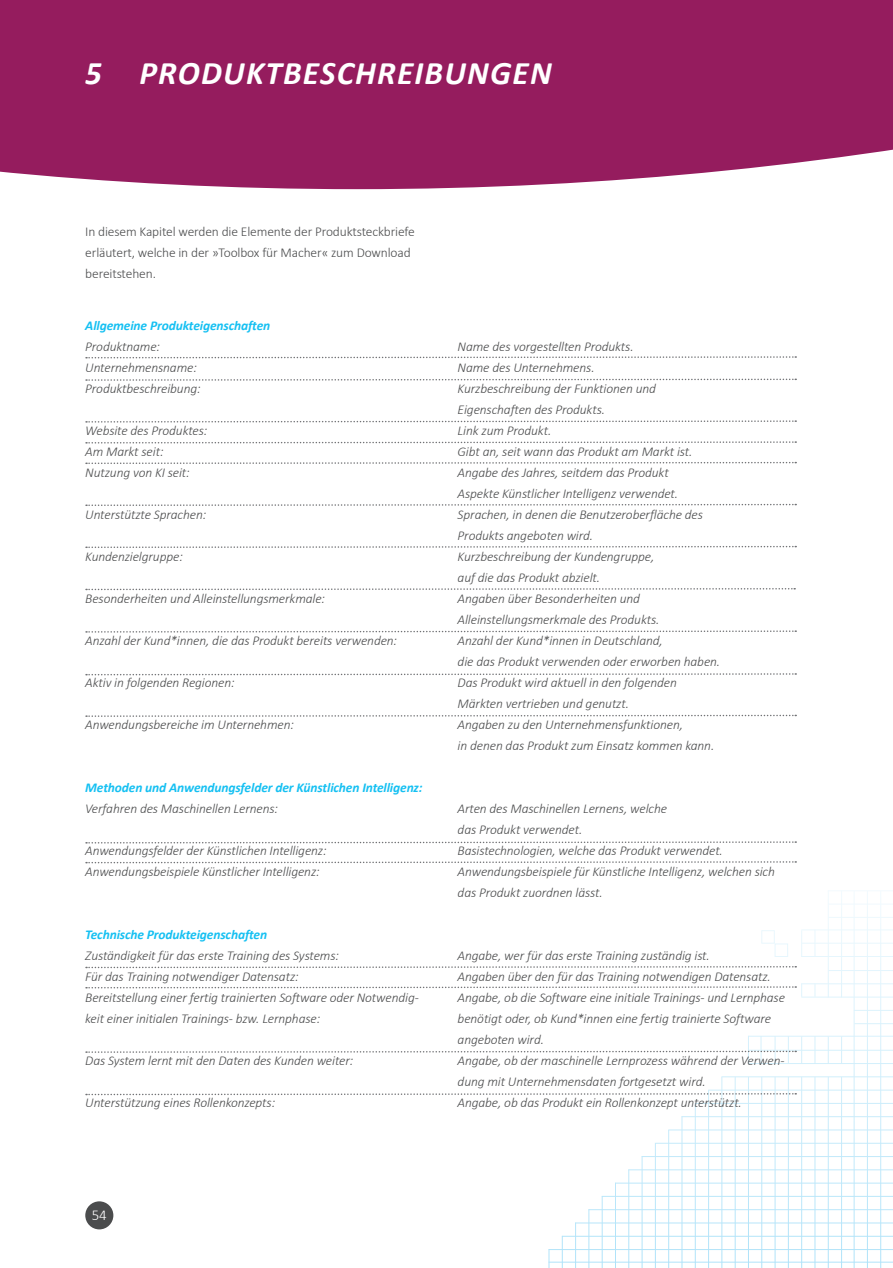
<style>
.page{position:relative;width:893px;height:1268px;background:#fff}
.page>*{position:absolute;margin:0;border:0;box-sizing:border-box;transform-origin:0 0}
.headline_chapter{font:italic 700 33px "Calibri";letter-spacing:.04em;color:#fff}
.t1{font:300 15px "Calibri";color:#fff}
.t2{font:italic 300 13.5px/21px "Calibri";letter-spacing:-.01em;color:#4b4c4d}
.t3{font:300 13.5px/21px "Calibri";letter-spacing:-.01em;color:#4b4c4d}
.t4{font:italic 700 13.5px "Calibri";letter-spacing:-.01em;color:#15c0f2}
</style>
<div class="page">
<hr style="left:601px;top:1196px;width:291px;height:1px;background:#9cdcf8">
<hr style="left:588px;top:1209px;width:304px;height:1px;background:#9cdcf8">
<hr style="left:575px;top:1223px;width:317px;height:1px;background:#9cdcf8">
<hr style="left:561px;top:1236px;width:331px;height:1px;background:#9cdcf8">
<hr style="left:548px;top:1249px;width:344px;height:1px;background:#9cdcf8">
<hr style="left:548px;top:1262px;width:344px;height:1px;background:#9cdcf8">
<hr style="left:615px;top:1183px;width:277px;height:1px;background:#9cdcf8">
<hr style="left:708px;top:1090px;width:1px;height:178px;background:#9cdcf8">
<hr style="left:721px;top:1077px;width:1px;height:191px;background:#9cdcf8">
<hr style="left:734px;top:1077px;width:1px;height:191px;background:#9cdcf8">
<hr style="left:747px;top:1077px;width:1px;height:191px;background:#9cdcf8">
<hr style="left:761px;top:1077px;width:1px;height:191px;background:#9cdcf8">
<hr style="left:774px;top:1077px;width:1px;height:191px;background:#9cdcf8">
<hr style="left:694px;top:1103px;width:1px;height:165px;background:#9cdcf8">
<hr style="left:787px;top:1077px;width:1px;height:191px;background:#9cdcf8">
<hr style="left:801px;top:1077px;width:1px;height:191px;background:#9cdcf8">
<hr style="left:814px;top:1077px;width:1px;height:191px;background:#9cdcf8">
<hr style="left:827px;top:1077px;width:1px;height:191px;background:#9cdcf8">
<hr style="left:840px;top:1077px;width:1px;height:191px;background:#9cdcf8">
<hr style="left:853px;top:891px;width:1px;height:377px;background:#9cdcf8">
<hr style="left:866px;top:891px;width:1px;height:377px;background:#9cdcf8">
<hr style="left:880px;top:891px;width:1px;height:377px;background:#9cdcf8">
<hr style="left:681px;top:1116px;width:1px;height:152px;background:#9cdcf8">
<svg style="left:548px;top:1249px;width:1px;height:19px"></svg>
<hr style="left:561px;top:1236px;width:1px;height:32px;background:#9cdcf8">
<hr style="left:575px;top:1223px;width:1px;height:45px;background:#9cdcf8">
<hr style="left:588px;top:1209px;width:1px;height:59px;background:#9cdcf8">
<hr style="left:601px;top:1196px;width:1px;height:72px;background:#9cdcf8">
<hr style="left:615px;top:1183px;width:1px;height:85px;background:#9cdcf8">
<hr style="left:628px;top:1169px;width:1px;height:99px;background:#9cdcf8">
<hr style="left:641px;top:1156px;width:1px;height:112px;background:#9cdcf8">
<hr style="left:654px;top:1143px;width:1px;height:125px;background:#9cdcf8">
<hr style="left:668px;top:1130px;width:1px;height:138px;background:#9cdcf8">
<svg style="left:801px;top:931px;width:1px;height:25px"></svg>
<svg style="left:814px;top:931px;width:1px;height:25px"></svg>
<svg style="left:814px;top:984px;width:1px;height:13px"></svg>
<hr style="left:827px;top:890px;width:1px;height:107px;background:#9cdcf8">
<hr style="left:840px;top:890px;width:1px;height:107px;background:#9cdcf8">
<svg style="left:814px;top:1037px;width:1px;height:26px"></svg>
<hr style="left:708px;top:1090px;width:184px;height:1px;background:#9cdcf8">
<hr style="left:694px;top:1103px;width:198px;height:1px;background:#9cdcf8">
<hr style="left:681px;top:1116px;width:211px;height:1px;background:#9cdcf8">
<hr style="left:668px;top:1130px;width:224px;height:1px;background:#9cdcf8">
<hr style="left:655px;top:1143px;width:237px;height:1px;background:#9cdcf8">
<hr style="left:641px;top:1156px;width:251px;height:1px;background:#9cdcf8">
<hr style="left:628px;top:1169px;width:264px;height:1px;background:#9cdcf8">
<hr style="left:721px;top:1076px;width:171px;height:1px;background:#9cdcf8">
<hr style="left:801px;top:997px;width:91px;height:1px;background:#9cdcf8">
<hr style="left:801px;top:983px;width:91px;height:1px;background:#9cdcf8">
<hr style="left:828px;top:970px;width:64px;height:1px;background:#9cdcf8">
<hr style="left:801px;top:956px;width:91px;height:1px;background:#9cdcf8">
<hr style="left:801px;top:943px;width:91px;height:1px;background:#9cdcf8">
<hr style="left:801px;top:930px;width:91px;height:1px;background:#9cdcf8">
<hr style="left:828px;top:917px;width:64px;height:1px;background:#9cdcf8">
<hr style="left:827px;top:904px;width:65px;height:1px;background:#9cdcf8">
<hr style="left:827px;top:890px;width:65px;height:1px;background:#9cdcf8">
<hr style="left:853px;top:1010px;width:39px;height:1px;background:#9cdcf8">
<hr style="left:854px;top:1023px;width:38px;height:1px;background:#9cdcf8">
<hr style="left:747px;top:1036px;width:145px;height:1px;background:#9cdcf8">
<hr style="left:748px;top:1050px;width:144px;height:1px;background:#9cdcf8">
<hr style="left:747px;top:1063px;width:145px;height:1px;background:#9cdcf8">
<div style="left:85px;top:1201px;width:28px;height:28px;background:#4b4c4d;border-radius:50%"></div>
<div style="left:0;top:0;width:892px;height:189px;background:#951c5e"></div>
<svg style="left:86px;top:356px;width:710px;height:3px"></svg>
<svg style="left:86px;top:378px;width:710px;height:3px"></svg>
<svg style="left:86px;top:420px;width:710px;height:3px"></svg>
<svg style="left:86px;top:441px;width:710px;height:3px"></svg>
<svg style="left:86px;top:461px;width:710px;height:3px"></svg>
<svg style="left:86px;top:503px;width:710px;height:3px"></svg>
<svg style="left:86px;top:545px;width:710px;height:3px"></svg>
<svg style="left:86px;top:588px;width:708px;height:3px"></svg>
<svg style="left:86px;top:630px;width:710px;height:3px"></svg>
<svg style="left:86px;top:673px;width:710px;height:3px"></svg>
<svg style="left:86px;top:714px;width:710px;height:3px"></svg>
<svg style="left:86px;top:841px;width:710px;height:3px"></svg>
<svg style="left:86px;top:861px;width:710px;height:3px"></svg>
<svg style="left:86px;top:966px;width:710px;height:3px"></svg>
<svg style="left:86px;top:983px;width:716px;height:14px"></svg>
<svg style="left:86px;top:1036px;width:716px;height:28px"></svg>
<svg style="left:86px;top:1092px;width:710px;height:4px"></svg>
<p class="headline_chapter" style="left:85px;top:50px;width:467px">5 PRODUKTBESCHREIBUNGEN</p>
<p class="t3" style="left:85px;top:221px;width:331px">In diesem Kapitel werden die Elemente der Produktsteckbriefe erläutert, welche in der »Toolbox für Macher« zum Download bereitstehen.</p>
<p class="t4" style="left:85px;top:316px;width:186px">Allgemeine Produkteigenschaften</p>
<p class="t2" style="left:85px;top:336px;width:76px">Produktname:</p>
<p class="t2" style="left:85px;top:357px;width:113px">Unternehmensname:</p>
<p class="t2" style="left:85px;top:378px;width:117px">Produktbeschreibung:</p>
<p class="t2" style="left:85px;top:420px;width:124px">Website des Produktes:</p>
<p class="t2" style="left:85px;top:441px;width:80px">Am Markt seit:</p>
<p class="t2" style="left:85px;top:462px;width:106px">Nutzung von KI seit:</p>
<p class="t2" style="left:85px;top:504px;width:122px">Unterstützte Sprachen:</p>
<p class="t2" style="left:85px;top:546px;width:99px">Kundenzielgruppe:</p>
<p class="t2" style="left:85px;top:588px;width:241px">Besonderheiten und Alleinstellungsmerkmale:</p>
<p class="t2" style="left:85px;top:630px;width:313px">Anzahl der Kund*innen, die das Produkt bereits verwenden:</p>
<p class="t2" style="left:85px;top:672px;width:151px">Aktiv in folgenden Regionen:</p>
<p class="t2" style="left:85px;top:714px;width:210px">Anwendungsbereiche im Unternehmen:</p>
<p class="t4" style="left:85px;top:778px;width:339px">Methoden und Anwendungsfelder der Künstlichen Intelligenz:</p>
<p class="t2" style="left:85px;top:798px;width:194px">Verfahren des Maschinellen Lernens:</p>
<p class="t2" style="left:85px;top:840px;width:243px">Anwendungsfelder der Künstlichen Intelligenz:</p>
<p class="t2" style="left:85px;top:861px;width:236px">Anwendungsbeispiele Künstlicher Intelligenz:</p>
<p class="t4" style="left:85px;top:925px;width:183px">Technische Produkteigenschaften</p>
<p class="t2" style="left:85px;top:945px;width:255px">Zuständigkeit für das erste Training des Systems:</p>
<p class="t2" style="left:85px;top:966px;width:215px">Für das Training notwendiger Datensatz:</p>
<p class="t2" style="left:85px;top:987px;width:335px">Bereitstellung einer fertig trainierten Software oder Notwendig&shy;keit einer initialen Trainings- bzw. Lernphase:</p>
<p class="t2" style="left:85px;top:1050px;width:269px">Das System lernt mit den Daten des Kunden weiter:</p>
<p class="t2" style="left:85px;top:1092px;width:191px">Unterstützung eines Rollenkonzepts:</p>
<p class="t2" style="left:457px;top:336px;width:177px">Name des vorgestellten Produkts.</p>
<p class="t2" style="left:457px;top:357px;width:138px">Name des Unternehmens.</p>
<p class="t2" style="left:457px;top:378px;width:200px">Kurzbeschreibung der Funktionen und</p>
<p class="t2" style="left:457px;top:399px;width:149px">Eigenschaften des Produkts.</p>
<p class="t2" style="left:457px;top:420px;width:95px">Link zum Produkt.</p>
<p class="t2" style="left:457px;top:441px;width:236px">Gibt an, seit wann das Produkt am Markt ist.</p>
<p class="t2" style="left:457px;top:462px;width:212px">Angabe des Jahres, seitdem das Produkt</p>
<p class="t2" style="left:457px;top:483px;width:222px">Aspekte Künstlicher Intelligenz verwendet.</p>
<p class="t2" style="left:457px;top:504px;width:247px">Sprachen, in denen die Benutzeroberfläche des</p>
<p class="t2" style="left:457px;top:525px;width:137px">Produkts angeboten wird.</p>
<p class="t2" style="left:457px;top:546px;width:198px">Kurzbeschreibung der Kundengruppe,</p>
<p class="t2" style="left:457px;top:567px;width:144px">auf die das Produkt abzielt.</p>
<p class="t2" style="left:457px;top:588px;width:184px">Angaben über Besonderheiten und</p>
<p class="t2" style="left:457px;top:609px;width:203px">Alleinstellungsmerkmale des Produkts.</p>
<p class="t2" style="left:457px;top:630px;width:207px">Anzahl der Kund*innen in Deutschland,</p>
<p class="t2" style="left:457px;top:651px;width:264px">die das Produkt verwenden oder erworben haben.</p>
<p class="t2" style="left:457px;top:672px;width:221px">Das Produkt wird aktuell in den folgenden</p>
<p class="t2" style="left:457px;top:693px;width:173px">Märkten vertrieben und genutzt.</p>
<p class="t2" style="left:457px;top:714px;width:227px">Angaben zu den Unternehmensfunktionen,</p>
<p class="t2" style="left:457px;top:735px;width:258px">in denen das Produkt zum Einsatz kommen kann.</p>
<p class="t2" style="left:457px;top:798px;width:211px">Arten des Maschinellen Lernens, welche</p>
<p class="t2" style="left:457px;top:819px;width:126px">das Produkt verwendet.</p>
<p class="t2" style="left:457px;top:840px;width:267px">Basistechnologien, welche das Produkt verwendet.</p>
<p class="t2" style="left:457px;top:861px;width:319px">Anwendungsbeispiele für Künstliche Intelligenz, welchen sich das Produkt zuordnen lässt.</p>
<p class="t2" style="left:457px;top:945px;width:254px">Angabe, wer für das erste Training zuständig ist.</p>
<p class="t2" style="left:457px;top:966px;width:315px">Angaben über den für das Training notwendigen Datensatz.</p>
<p class="t2" style="left:457px;top:987px;width:329px">Angabe, ob die Software eine initiale Trainings- und Lernphase benötigt oder, ob Kund*innen eine fertig trainierte Software angeboten wird.</p>
<p class="t2" style="left:457px;top:1050px;width:328px">Angabe, ob der maschinelle Lernprozess während der Verwen&shy;dung mit Unternehmensdaten fortgesetzt wird.</p>
<p class="t2" style="left:457px;top:1092px;width:286px">Angabe, ob das Produkt ein Rollenkonzept unterstützt.</p>
<p class="t1" style="left:92px;top:1206px;width:17px">54</p>
</div>
